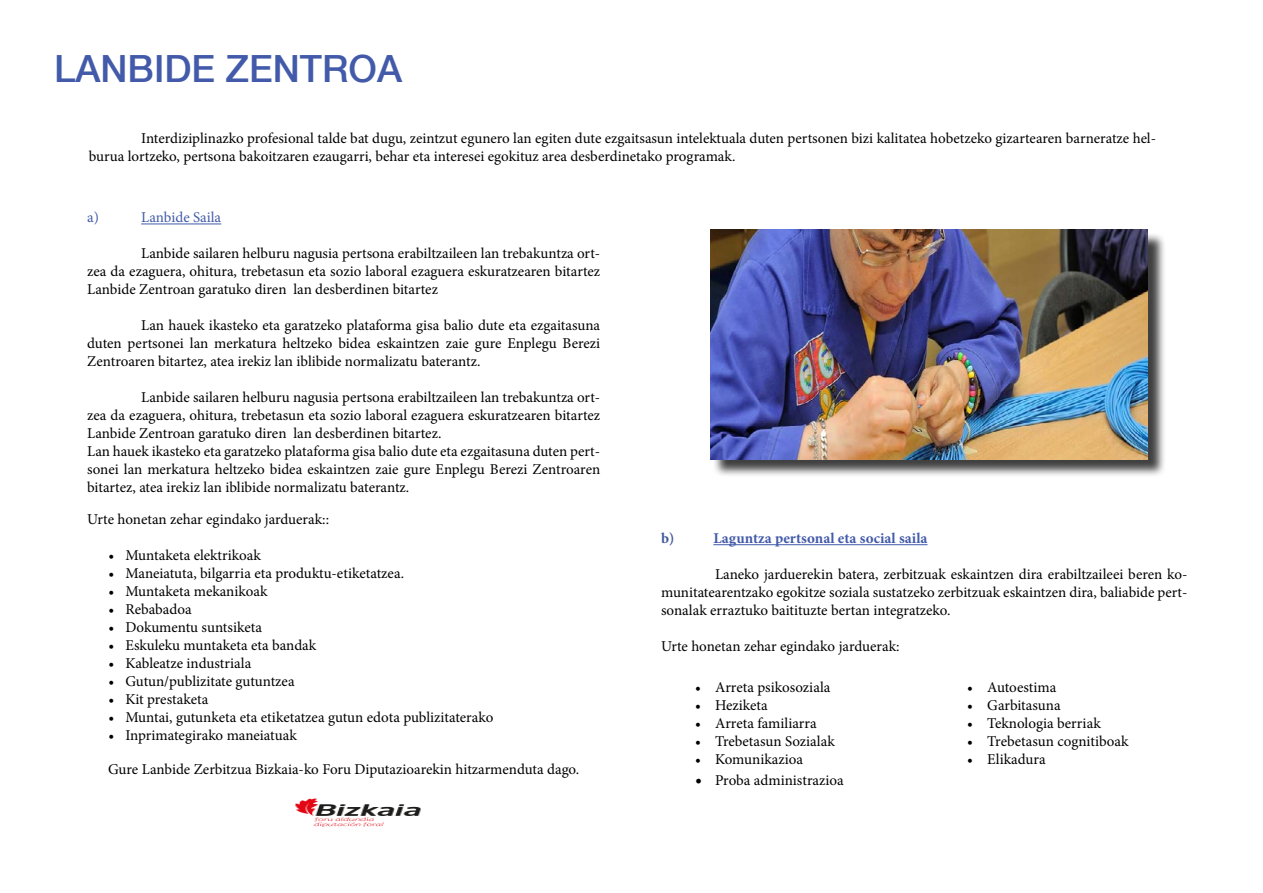
<style>
.page{position:relative;width:1263px;height:893px;background:#fff}
.page>*{position:absolute;margin:0;border:0;box-sizing:border-box;transform-origin:0 0}
.t1{font:500 37.5px "Helvetica Neue";color:#425aa9}
.t2{font:15px/18px "Minion Pro";color:#000;text-align:justify}
.t3{font:700 15px "Minion Pro";letter-spacing:.005em;color:#425aa9}
.t4{font:15px "Minion Pro";color:#425aa9}
.t5{font:700 15px "Minion Pro";color:#455a98}
.s1{font-size:18px}
</style>
<div class="page">
<hr style="left:141px;top:224px;width:80px;height:1px;background:#425aa9">
<hr style="left:713px;top:544px;width:214px;height:1px;background:#425aa9">
<img style="left:295px;top:798px;width:126px;height:29px">
<div style="left:713px;top:232px;width:453px;height:245px;background:#000;opacity:.75"></div>
<img style="left:710px;top:230px;width:438px;height:229px">
<h1 class="t1" style="left:54px;top:46px;width:350px">LANBIDE ZENTROA</h1>
<p class="t2" style="left:89px;top:129px;width:1069px;text-indent:52px">Interdiziplinazko profesional talde bat dugu, zeintzut egunero lan egiten dute ezgaitsasun intelektuala duten pertsonen bizi kalitatea hobetzeko gizartearen barneratze hel&shy;burua lortzeko, pertsona bakoitzaren ezaugarri, behar eta interesei egokituz area desberdinetako programak.</p>
<p class="t4" style="left:87px;top:208px;width:13px">a)</p>
<p class="t4" style="left:141px;top:208px;width:82px">Lanbide Saila</p>
<p class="t2" style="left:87px;top:245px;width:515px;text-indent:54px">Lanbide sailaren helburu nagusia pertsona erabiltzaileen lan trebakuntza ort&shy;zea da ezaguera, ohitura, trebetasun eta sozio laboral ezaguera eskuratzearen bitartez Lanbide Zentroan garatuko diren lan desberdinen bitartez</p>
<p class="t2" style="left:87px;top:317px;width:514px;text-indent:54px">Lan hauek ikasteko eta garatzeko plataforma gisa balio dute eta ezgaitasuna duten pertsonei lan merkatura heltzeko bidea eskaintzen zaie gure Enplegu Berezi Zentroaren bitartez, atea irekiz lan iblibide normalizatu baterantz.</p>
<p class="t2" style="left:87px;top:389px;width:515px;text-align:left;text-indent:54px">Lanbide sailaren helburu nagusia pertsona erabiltzaileen lan trebakuntza ort&shy;zea da ezaguera, ohitura, trebetasun eta sozio laboral ezaguera eskuratzearen bitartez Lanbide Zentroan garatuko diren lan desberdinen bitartez.<br>Lan hauek ikasteko eta garatzeko plataforma gisa balio dute eta ezgaitasuna duten pert&shy;sonei lan merkatura heltzeko bidea eskaintzen zaie gure Enplegu Berezi Zentroaren bitartez, atea irekiz lan iblibide normalizatu baterantz.</p>
<p class="t2" style="left:87px;top:510px;width:243px">Urte honetan zehar egindako jarduerak::</p>
<p class="t2" style="left:108px;top:546px;width:154px">• Muntaketa elektrikoak</p>
<p class="t2" style="left:108px;top:564px;width:297px">• Maneiatuta, bilgarria eta produktu-etiketatzea.</p>
<p class="t2" style="left:108px;top:582px;width:161px">• Muntaketa mekanikoak</p>
<p class="t2" style="left:108px;top:600px;width:85px">• Rebabadoa</p>
<p class="t2" style="left:108px;top:618px;width:155px">• Dokumentu suntsiketa</p>
<p class="t2" style="left:108px;top:636px;width:209px">• Eskuleku muntaketa eta bandak</p>
<p class="t2" style="left:108px;top:654px;width:144px">• Kableatze industriala</p>
<p class="t2" style="left:108px;top:672px;width:188px">• Gutun/publizitate gutuntzea</p>
<p class="t2" style="left:108px;top:690px;width:101px">• Kit prestaketa</p>
<p class="t2" style="left:108px;top:708px;width:386px">• Muntai, gutunketa eta etiketatzea gutun edota publizitaterako</p>
<p class="t2" style="left:108px;top:726px;width:190px">• Inprimategirako maneiatuak</p>
<p class="t2" style="left:108px;top:760px;width:473px">Gure Lanbide Zerbitzua Bizkaia-ko Foru Diputazioarekin hitzarmenduta dago.</p>
<p class="t5" style="left:661px;top:528px;width:15px">b)</p>
<p class="t3" style="left:713px;top:528px;width:216px">Laguntza pertsonal eta social saila</p>
<p class="t2" style="left:661px;top:565px;width:528px;text-indent:54px">Laneko jarduerekin batera, zerbitzuak eskaintzen dira erabiltzaileei beren ko&shy;munitatearentzako egokitze soziala sustatzeko zerbitzuak eskaintzen dira, baliabide pert&shy;sonalak erraztuko baitituzte bertan integratzeko.</p>
<p class="t2" style="left:661px;top:637px;width:240px">Urte honetan zehar egindako jarduerak:</p>
<p class="t2" style="left:695px;top:678px;width:137px">• Arreta psikosoziala</p>
<p class="t2" style="left:695px;top:696px;width:74px">• Heziketa</p>
<p class="t2" style="left:695px;top:714px;width:123px">• Arreta familiarra</p>
<p class="t2" style="left:695px;top:732px;width:141px">• Trebetasun Sozialak</p>
<p class="t2" style="left:695px;top:750px;width:110px">• Komunikazioa</p>
<p class="t2" style="left:695px;top:772px;width:150px"><span class="s1">•</span> Proba administrazioa</p>
<p class="t2" style="left:967px;top:678px;width:91px">• Autoestima</p>
<p class="t2" style="left:967px;top:696px;width:95px">• Garbitasuna</p>
<p class="t2" style="left:967px;top:714px;width:135px">• Teknologia berriak</p>
<p class="t2" style="left:967px;top:732px;width:163px">• Trebetasun cognitiboak</p>
<p class="t2" style="left:967px;top:750px;width:80px">• Elikadura</p>
</div>
